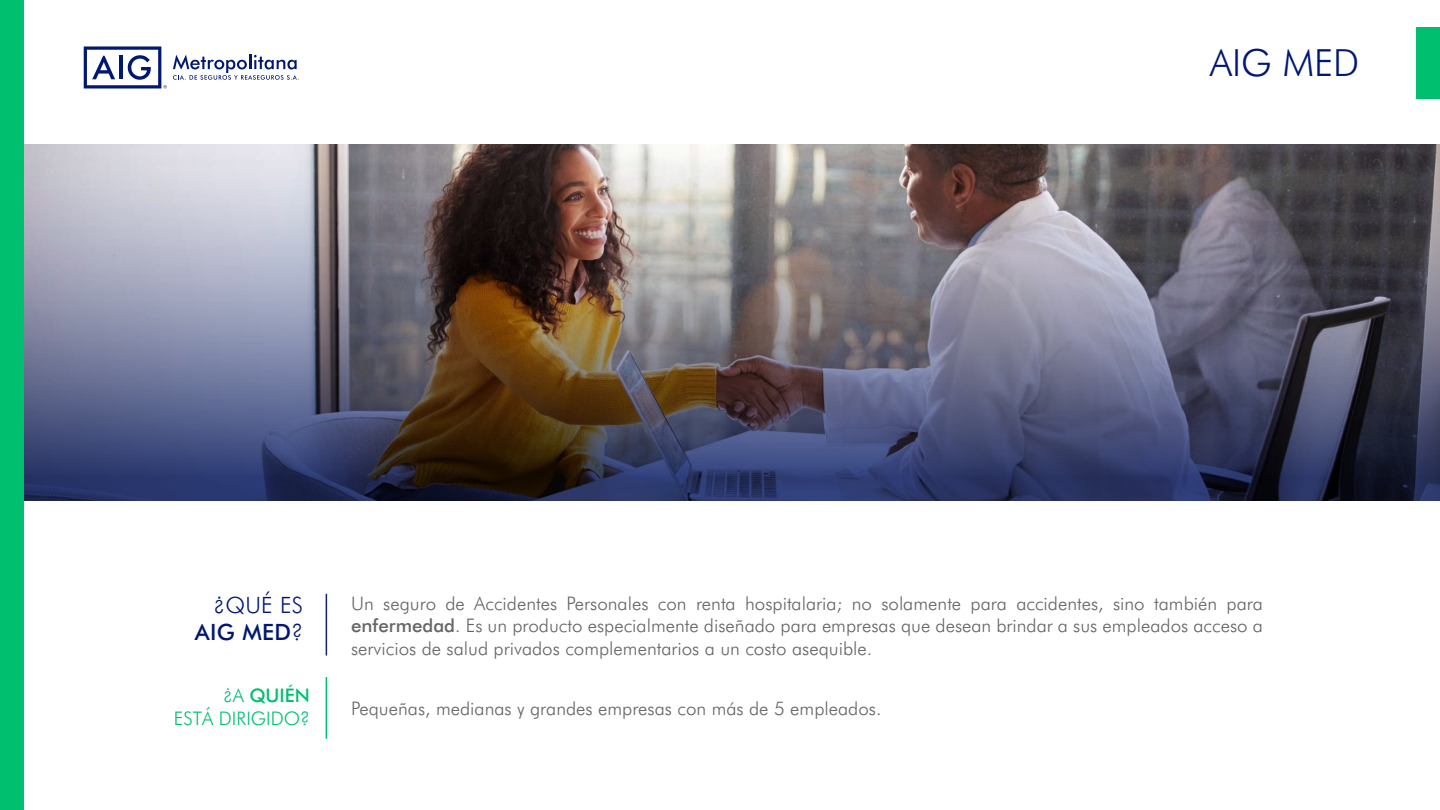
<style>
.page{position:relative;width:1440px;height:810px;background:#fff}
.page>*{position:absolute;margin:0;border:0;box-sizing:border-box;transform-origin:0 0}
.t1{font:300 37.5px "AIG Futura";color:#001871}
.t2{font:300 22.5px/27px "AIG Futura";color:#001871;text-align:right}
.t3{font:300 18.75px/22.5px "AIG Futura";color:#666;text-align:justify}
.t4{font:300 18.75px/22.5px "AIG Futura";color:#00bf6f;text-align:right}
.s1{font-weight:500}
</style>
<div class="page">
<div style="left:1416px;top:28px;width:24px;height:71px;background:#00bf6f"></div>
<svg style="left:84px;top:46px;width:83px;height:42px"></svg>
<svg style="left:173px;top:55px;width:126px;height:25px"></svg>
<hr style="left:326px;top:594px;width:1px;height:62px;background:#0f226a">
<hr style="left:326px;top:677px;width:1px;height:62px;background:#00bf6f">
<img style="left:24px;top:145px;width:1416px;height:356px">
<div style="left:0;top:0;width:24px;height:810px;background:#00bf6f"></div>
<h1 class="t1" style="left:1210px;top:40px;width:151px">AIG MED</h1>
<p class="t2" style="left:195px;top:591px;width:110px">¿QUÉ ES<br><span class="s1">AIG MED</span>?</p>
<p class="t4" style="left:174px;top:684px;width:137px">¿A <span class="s1">QUIÉN<br></span>ESTÁ DIRIGIDO?</p>
<p class="t3" style="left:351px;top:592px;width:913px">Un seguro de Accidentes Personales con renta hospitalaria; no solamente para accidentes, sino también para <span class="s1">enfermedad</span>. Es un producto especialmente diseñado para empresas que desean brindar a sus empleados acceso a servicios de salud privados complementarios a un costo asequible.</p>
<p class="t3" style="left:351px;top:697px;width:532px">Pequeñas, medianas y grandes empresas con más de 5 empleados.</p>
</div>
